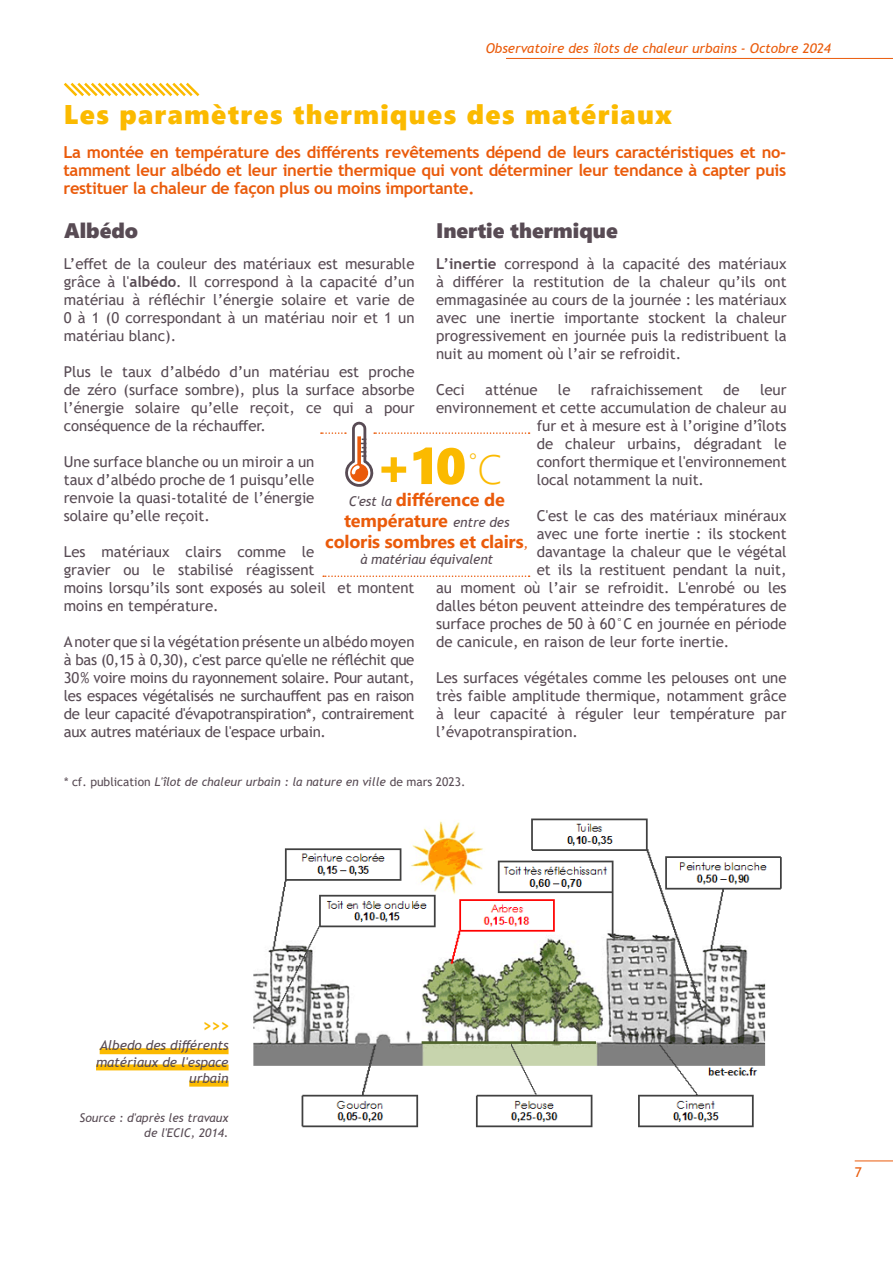
<style>
.page{position:relative;width:893px;height:1263px;background:#fff}
.page>*{position:absolute;margin:0;border:0;box-sizing:border-box;transform-origin:0 0}
.Chffres_clés_-_pourcentage{font:51px "Segoe UI Black";color:#fbba00}
.Titre_H1{font:27px "Segoe UI Black";letter-spacing:.05em;color:#fbba00}
.Titre_h2_1_col{font:21px "Segoe UI Black";color:#584b54}
.Intitulé_chiffres_clé_ORANGE{font:700 21px "Trebuchet MS";color:#fbba00}
.Intitulé_chiffres_clé_ORANGE-2{font:700 18px/21px "Segoe UI";letter-spacing:-.01em;color:#ea5b0b;text-align:center}
.Corps_de_texte_2_col{font:700 16.5px/18px "Trebuchet MS";letter-spacing:-.02em;color:#ea5b0b;text-align:justify}
.t1{font:15px/18px "Trebuchet MS";color:#584b54;text-align:justify}
.t2{font:italic 13.5px "Trebuchet MS";color:#ea5b0b}
.Titre_Légendes_Graphiques_GRIS{font:italic 13.5px "Trebuchet MS";color:#584b54}
.Intitulé_chiffres_clé_ORANGE-3{font:italic 13.5px "Trebuchet MS";letter-spacing:-.01em;color:#584b54}
.t3{font:13.5px "Trebuchet MS";color:#ea5b0b}
.Titre_Légendes_Graphiques_GRIS-2{font:italic 12px/14.4px "Trebuchet MS";color:#584b54;text-align:right}
.s1{font-weight:700}
.s2{font-family:"Segoe UI";font-weight:300;font-size:40.8px}
.s3{font-family:"Trebuchet MS";font-weight:400;font-style:italic;font-size:13.5px;color:#584b54}
.s4{font-family:"Trebuchet MS";font-weight:400;font-style:italic;font-size:13.5px}
.s5{font-style:normal}
</style>
<div class="page">
<hr style="left:855px;top:1160px;width:38px;height:1px;background:#ea5b0b">
<hr style="left:506px;top:58px;width:387px;height:1px;background:#ea5b0b">
<img style="left:253px;top:818px;width:529px;height:310px">
<svg style="left:63px;top:82px;width:137px;height:15px"></svg>
<svg style="left:323px;top:575px;width:207px;height:2px"></svg>
<svg style="left:321px;top:421px;width:209px;height:66px"></svg>
<div style="left:100px;top:1048px;width:129px;height:6px;background:#fbba00"></div>
<div style="left:96px;top:1064px;width:133px;height:6px;background:#fbba00"></div>
<div style="left:189px;top:1080px;width:40px;height:6px;background:#fbba00"></div>
<p class="t2" style="left:486px;top:40px;width:347px">Observatoire des îlots de chaleur urbains - Octobre 2024</p>
<p class="Titre_H1" style="left:64px;top:95px;width:610px">Les paramètres thermiques des matériaux</p>
<p class="Corps_de_texte_2_col" style="left:63px;top:143px;width:724px">La montée en température des différents revêtements dépend de leurs caractéristiques et no&shy;tamment leur albédo et leur inertie thermique qui vont déterminer leur tendance à capter puis restituer la chaleur de façon plus ou moins importante.</p>
<p class="Titre_h2_1_col" style="left:64px;top:215px;width:76px">Albédo</p>
<p class="Titre_h2_1_col" style="left:436px;top:215px;width:183px">Inertie thermique</p>
<p class="t1" style="left:436px;top:255px;width:352px"><span class="s1">L’inertie</span> correspond à la capacité des matériaux à différer la restitution de la chaleur qu’ils ont emmagasinée au cours de la journée : les matériaux avec une inertie importante stockent la chaleur progressivement en journée puis la redistribuent la nuit au moment où l’air se refroidit.</p>
<p class="t1" style="left:436px;top:381px;width:30px">Ceci</p>
<p class="t1" style="left:485px;top:381px;width:54px">atténue</p>
<p class="t1" style="left:558px;top:381px;width:14px">le</p>
<p class="t1" style="left:591px;top:381px;width:114px">rafraichissement</p>
<p class="t1" style="left:723px;top:381px;width:18px">de</p>
<p class="t1" style="left:760px;top:381px;width:28px">leur</p>
<p class="t1" style="left:436px;top:399px;width:352px">environnement et cette accumulation de chaleur au</p>
<p class="t1" style="left:537px;top:417px;width:251px">fur et à mesure est à l’origine d’îlots</p>
<p class="t1" style="left:537px;top:435px;width:251px">de chaleur urbains, dégradant le</p>
<p class="t1" style="left:537px;top:453px;width:251px">confort thermique et l'environnement</p>
<p class="t1" style="left:537px;top:471px;width:169px">local notamment la nuit.</p>
<p class="t1" style="left:537px;top:507px;width:251px">C'est le cas des matériaux minéraux</p>
<p class="t1" style="left:537px;top:525px;width:251px">avec une forte inertie : ils stockent</p>
<p class="t1" style="left:537px;top:543px;width:251px">davantage la chaleur que le végétal</p>
<p class="t1" style="left:537px;top:561px;width:251px">et ils la restituent pendant la nuit,</p>
<p class="t1" style="left:436px;top:579px;width:352px">au moment où l’air se refroidit. L'enrobé ou les</p>
<p class="t1" style="left:436px;top:597px;width:352px">dalles béton peuvent atteindre des températures de</p>
<p class="t1" style="left:436px;top:615px;width:352px">surface proches de 50 à 60°C en journée en période</p>
<p class="t1" style="left:436px;top:633px;width:295px">de canicule, en raison de leur forte inertie.</p>
<p class="t1" style="left:436px;top:669px;width:352px">Les surfaces végétales comme les pelouses ont une très faible amplitude thermique, notamment grâce à leur capacité à réguler leur température par l’évapotranspiration.</p>
<p class="t1" style="left:64px;top:255px;width:352px">L’effet de la couleur des matériaux est mesurable grâce à l'<span class="s1">albédo</span>. Il correspond à la capacité d’un matériau à réfléchir l’énergie solaire et varie de 0 à 1 (0 correspondant à un matériau noir et 1 un matériau blanc).</p>
<p class="t1" style="left:64px;top:363px;width:352px">Plus le taux d’albédo d’un matériau est proche de zéro (surface sombre), plus la surface absorbe l’énergie solaire qu’elle reçoit, ce qui a pour conséquence de la réchauffer.</p>
<p class="t1" style="left:64px;top:453px;width:252px">Une surface blanche ou un miroir a un taux d’albédo proche de 1 puisqu’elle renvoie la quasi-totalité de l’énergie solaire qu’elle reçoit.</p>
<p class="t1" style="left:64px;top:543px;width:352px;text-align:left">Les matériaux clairs comme le<br>gravier ou le stabilisé réagissent<br>moins lorsqu’ils sont exposés au soleil et montent moins en température.</p>
<p class="t1" style="left:64px;top:633px;width:352px">A noter que si la végétation présente un albédo moyen à bas (0,15 à 0,30), c'est parce qu'elle ne réfléchit que 30% voire moins du rayonnement solaire. Pour autant, les espaces végétalisés ne surchauffent pas en raison de leur capacité d'évapotranspiration*, contrairement aux autres matériaux de l'espace urbain.</p>
<p class="Chffres_clés_-_pourcentage" style="left:375px;top:429px;width:129px">+10<sup>°</sup><span class="s2">C</span></p>
<p class="Intitulé_chiffres_clé_ORANGE-2" style="left:325px;top:487px;width:205px"><span class="s3">C'est la</span> différence de température <span class="s3">entre des </span>coloris sombres et clairs<span class="s4">,</span></p>
<p class="Intitulé_chiffres_clé_ORANGE-3" style="left:360px;top:551px;width:134px">à matériau équivalent</p>
<p class="Titre_Légendes_Graphiques_GRIS-2" style="left:64px;top:774px;width:403px"><span class="s5">* cf. publication</span> L'îlot de chaleur urbain : la nature en ville <span class="s5">de mars 2023.</span></p>
<p class="Intitulé_chiffres_clé_ORANGE" style="left:216px;top:1020px;width:14px;rotate:90deg">^</p>
<p class="Intitulé_chiffres_clé_ORANGE" style="left:225px;top:1020px;width:14px;rotate:90deg">^</p>
<p class="Intitulé_chiffres_clé_ORANGE" style="left:234px;top:1020px;width:14px;rotate:90deg">^</p>
<p class="Titre_Légendes_Graphiques_GRIS" style="left:100px;top:1037px;width:130px">Albedo des différents</p>
<p class="Titre_Légendes_Graphiques_GRIS" style="left:96px;top:1053px;width:134px">matériaux de l'espace</p>
<p class="Titre_Légendes_Graphiques_GRIS" style="left:189px;top:1070px;width:41px">urbain</p>
<p class="Titre_Légendes_Graphiques_GRIS-2" style="left:80px;top:1111px;width:150px">Source : d'après les travaux de l'ECIC, 2014.</p>
<p class="t3" style="left:855px;top:1164px;width:9px">7</p>
</div>
